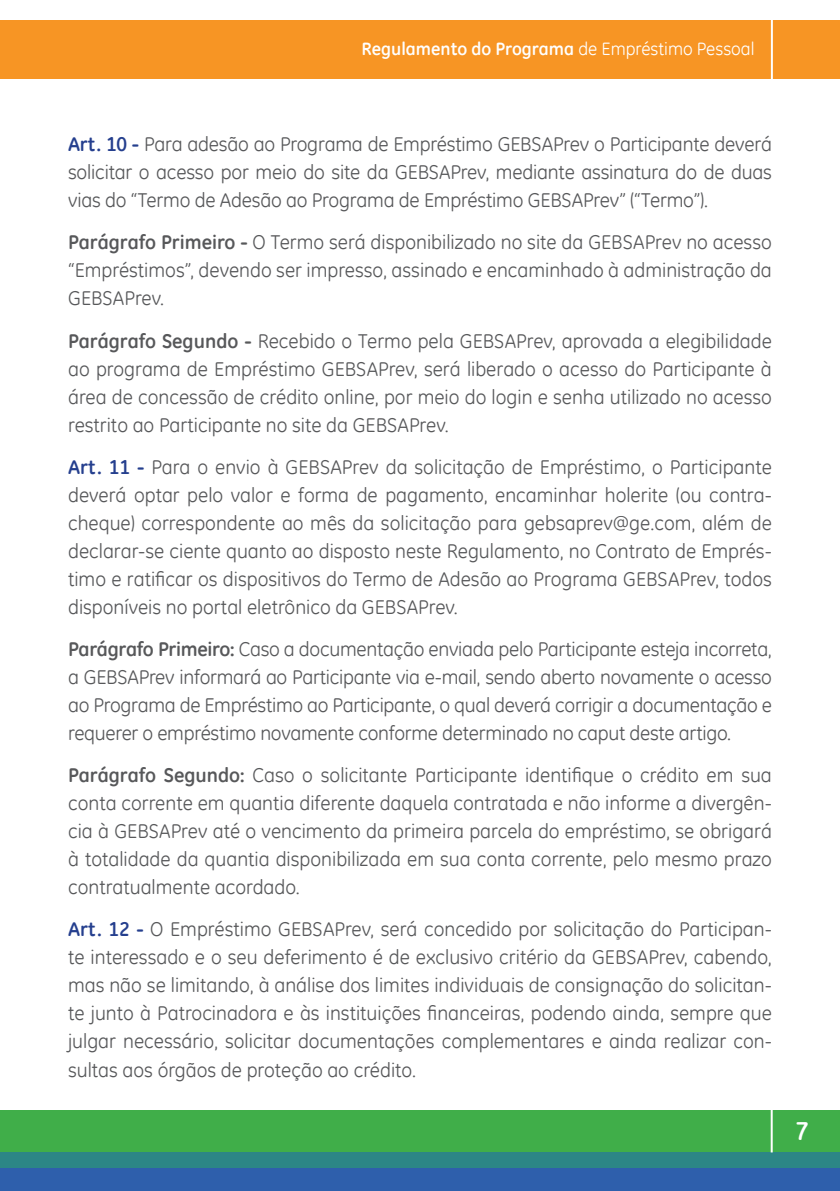
<style>
.page{position:relative;width:840px;height:1191px;background:#fff}
.page>*{position:absolute;margin:0;border:0;box-sizing:border-box;transform-origin:0 0}
.t1{font:700 26px "GE Inspira";color:#fff}
.txt_corrido{font:20px/28px "GE Inspira";color:#57585a;text-align:justify}
.t2{font:700 18px "GE Inspira";color:#fff}
.s1{font-weight:400}
.s2{font-weight:700;color:#253f8e}
.s3{font-weight:700}
</style>
<div class="page">
<div style="left:0;top:20px;width:839px;height:58px;background:#f79524"></div>
<div style="left:0;top:1109px;width:839px;height:43px;background:#40ae49"></div>
<div style="left:0;top:1152px;width:839px;height:17px;background:#2c8686"></div>
<div style="left:0;top:1167px;width:839px;height:24px;background:#2e5fac"></div>
<hr style="left:770px;top:1109px;width:2px;height:43px;background:#fff">
<hr style="left:770px;top:10px;width:2px;height:81px;background:#fff">
<p class="t2" style="left:361px;top:37px;width:394px">Regulamento do Programa <span class="s1">de Empréstimo Pessoal</span></p>
<p class="txt_corrido" style="left:68px;top:130px;width:705px"><span class="s2">Art. 10 -</span> Para adesão ao Programa de Empréstimo GEBSAPrev o Participante deverá solicitar o acesso por meio do site da GEBSAPrev, mediante assinatura do de duas vias do “Termo de Adesão ao Programa de Empréstimo GEBSAPrev” (“Termo”).</p>
<p class="txt_corrido" style="left:68px;top:228px;width:705px"><span class="s3">Parágrafo Primeiro -</span> O Termo será disponibilizado no site da GEBSAPrev no acesso “Empréstimos”, devendo ser impresso, assinado e encaminhado à administração da GEBSAPrev.</p>
<p class="txt_corrido" style="left:68px;top:326px;width:705px"><span class="s3">Parágrafo Segundo -</span> Recebido o Termo pela GEBSAPrev, aprovada a elegibilidade ao programa de Empréstimo GEBSAPrev, será liberado o acesso do Participante à área de concessão de crédito online, por meio do login e senha utilizado no acesso restrito ao Participante no site da GEBSAPrev.</p>
<p class="txt_corrido" style="left:68px;top:452px;width:705px"><span class="s2">Art. 11 -</span> Para o envio à GEBSAPrev da solicitação de Empréstimo, o Participante deverá optar pelo valor e forma de pagamento, encaminhar holerite (ou contra&shy;cheque) correspondente ao mês da solicitação para gebsaprev@ge.com, além de declarar-se ciente quanto ao disposto neste Regulamento, no Contrato de Emprés&shy;timo e ratificar os dispositivos do Termo de Adesão ao Programa GEBSAPrev, todos disponíveis no portal eletrônico da GEBSAPrev.</p>
<p class="txt_corrido" style="left:68px;top:634px;width:705px"><span class="s3">Parágrafo Primeiro:</span> Caso a documentação enviada pelo Participante esteja incorreta, a GEBSAPrev informará ao Participante via e-mail, sendo aberto novamente o acesso ao Programa de Empréstimo ao Participante, o qual deverá corrigir a documentação e requerer o empréstimo novamente conforme determinado no caput deste artigo.</p>
<p class="txt_corrido" style="left:68px;top:761px;width:705px"><span class="s3">Parágrafo Segundo:</span> Caso o solicitante Participante identifique o crédito em sua conta corrente em quantia diferente daquela contratada e não informe a divergên&shy;cia à GEBSAPrev até o vencimento da primeira parcela do empréstimo, se obrigará à totalidade da quantia disponibilizada em sua conta corrente, pelo mesmo prazo contratualmente acordado.</p>
<p class="txt_corrido" style="left:68px;top:915px;width:705px"><span class="s2">Art. 12 -</span> O Empréstimo GEBSAPrev, será concedido por solicitação do Participan&shy;te interessado e o seu deferimento é de exclusivo critério da GEBSAPrev, cabendo, mas não se limitando, à análise dos limites individuais de consignação do solicitan&shy;te junto à Patrocinadora e às instituições financeiras, podendo ainda, sempre que julgar necessário, solicitar documentações complementares e ainda realizar con&shy;sultas aos órgãos de proteção ao crédito.</p>
<h1 class="t1" style="left:794px;top:1114px;width:15px">7</h1>
</div>
